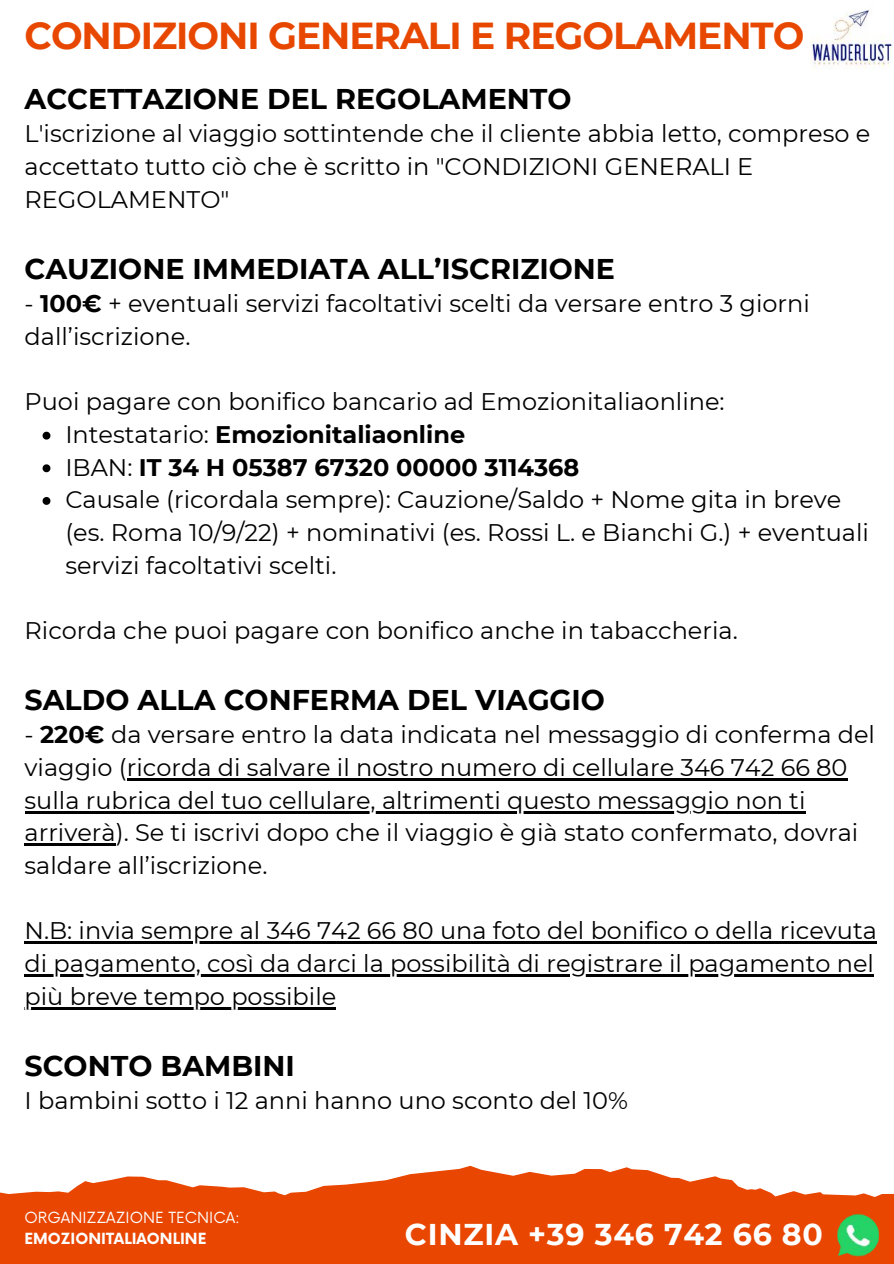
<style>
.page{position:relative;width:894px;height:1264px;background:#fff}
.page>*{position:absolute;margin:0;border:0;box-sizing:border-box;transform-origin:0 0}
.t1{font:700 37.5px "Montserrat";letter-spacing:-.03em;color:#e84700}
.t2{font:700 30px "Montserrat";letter-spacing:.025em;color:#fff}
.t3{font:700 28.5px "Montserrat";color:#000}
.t4{font:24px/32.7px "Montserrat";color:#000}
.t5{font:15px "Now";color:#fff}
.t6{font:700 15px "Now";color:#fff}
.s1{font-weight:700}
</style>
<div class="page">
<svg style="left:0;top:1165px;width:893px;height:98px;fill:#e84601"></svg>
<svg style="left:43px;top:432px;width:7px;height:7px"></svg>
<svg style="left:43px;top:464px;width:7px;height:8px"></svg>
<svg style="left:43px;top:497px;width:7px;height:8px"></svg>
<hr style="left:127px;top:778px;width:720px;height:2px;background:#000">
<hr style="left:25px;top:811px;width:780px;height:2px;background:#000">
<hr style="left:25px;top:843px;width:91px;height:3px;background:#000">
<hr style="left:25px;top:941px;width:851px;height:2px;background:#000">
<hr style="left:25px;top:974px;width:848px;height:2px;background:#000">
<hr style="left:25px;top:1006px;width:311px;height:3px;background:#000">
<img style="left:810px;top:10px;width:82px;height:59px">
<img style="left:837px;top:1213px;width:41px;height:42px">
<h1 class="t1" style="left:25px;top:12px;width:781px">CONDIZIONI GENERALI E REGOLAMENTO</h1>
<p class="t3" style="left:25px;top:81px;width:548px">ACCETTAZIONE DEL REGOLAMENTO</p>
<p class="t4" style="left:25px;top:117px;width:847px">L'iscrizione al viaggio sottintende che il cliente abbia letto, compreso e accettato tutto ciò che è scritto in "CONDIZIONI GENERALI E<br>REGOLAMENTO"</p>
<p class="t3" style="left:25px;top:251px;width:592px">CAUZIONE IMMEDIATA ALL’ISCRIZIONE</p>
<p class="t4" style="left:25px;top:287px;width:786px">- <span class="s1">100€</span> + eventuali servizi facoltativi scelti da versare entro 3 giorni dall’iscrizione.</p>
<p class="t4" style="left:65px;top:385px;width:804px;text-indent:-41px">Puoi pagare con bonifico bancario ad Emozionitaliaonline:<br>Intestatario: <span class="s1">Emozionitaliaonline<br></span>IBAN: <span class="s1">IT 34 H 05387 67320 00000 3114368<br></span>Causale (ricordala sempre): Cauzione/Saldo + Nome gita in breve (es. Roma 10/9/22) + nominativi (es. Rossi L. e Bianchi G.) + eventuali servizi facoltativi scelti.</p>
<p class="t4" style="left:25px;top:614px;width:714px">Ricorda che puoi pagare con bonifico anche in tabaccheria.</p>
<p class="t3" style="left:25px;top:682px;width:582px">SALDO ALLA CONFERMA DEL VIAGGIO</p>
<p class="t4" style="left:25px;top:718px;width:851px">- <span class="s1">220€</span> da versare entro la data indicata nel messaggio di conferma del viaggio (ricorda di salvare il nostro numero di cellulare 346 742 66 80 sulla rubrica del tuo cellulare, altrimenti questo messaggio non ti arriverà). Se ti iscrivi dopo che il viaggio è già stato confermato, dovrai saldare all’iscrizione.</p>
<p class="t4" style="left:25px;top:914px;width:853px">N.B: invia sempre al 346 742 66 80 una foto del bonifico o della ricevuta di pagamento, così da darci la possibilità di registrare il pagamento nel più breve tempo possibile</p>
<p class="t3" style="left:25px;top:1047px;width:272px">SCONTO BAMBINI</p>
<p class="t4" style="left:25px;top:1084px;width:604px">I bambini sotto i 12 anni hanno uno sconto del 10%</p>
<p class="t5" style="left:25px;top:1209px;width:217px">ORGANIZZAZIONE TECNICA:</p>
<p class="t6" style="left:25px;top:1229px;width:183px">EMOZIONITALIAONLINE</p>
<p class="t2" style="left:405px;top:1215px;width:419px">CINZIA +39 346 742 66 80</p>
</div>
